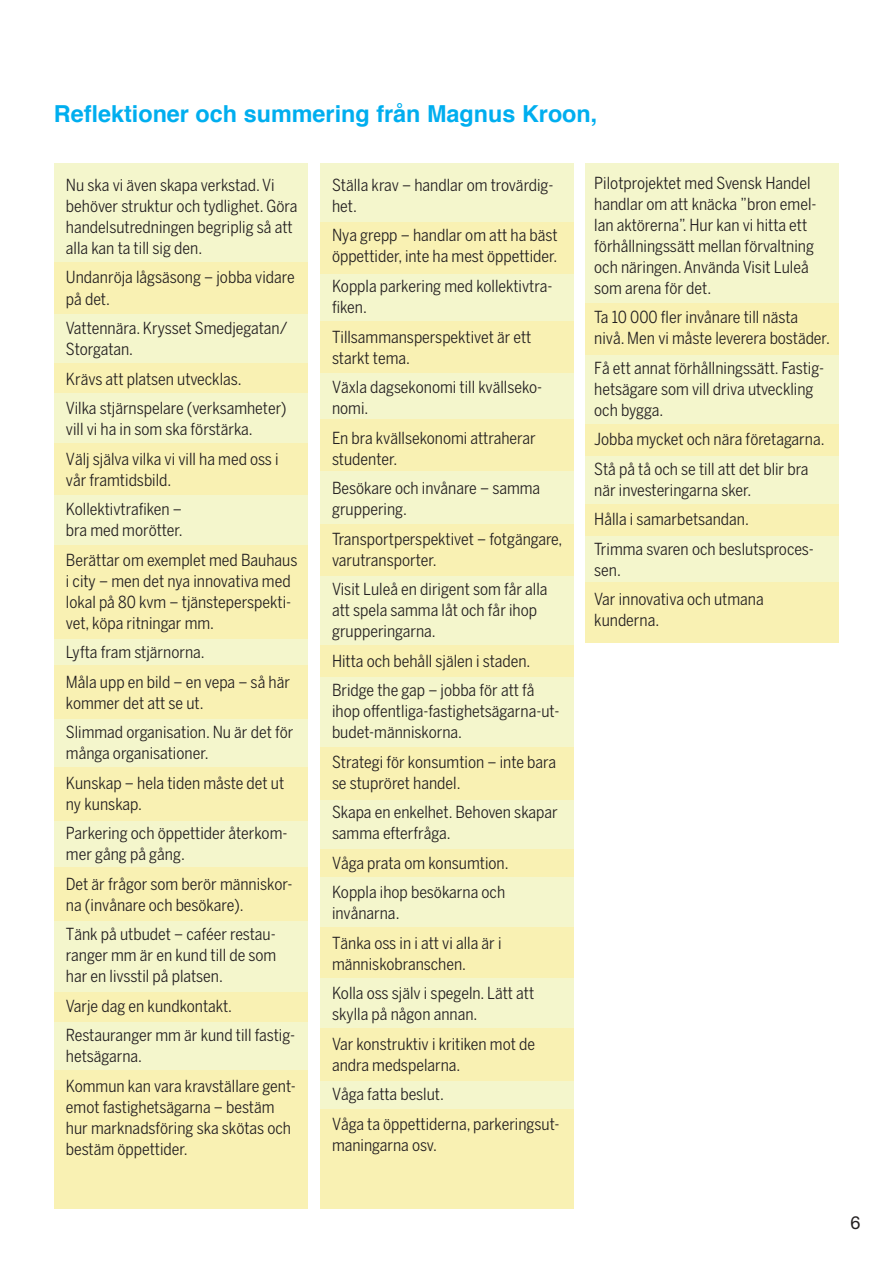
<style>
.page{position:relative;width:893px;height:1263px;background:#fff}
.page>*{position:absolute;margin:0;border:0;box-sizing:border-box;transform-origin:0 0}
.t1{font:700 23.4px "Helvetica";color:#00aeef}
.t2{font:18px "Helvetica Neue LT Std";color:#231f20}
.t3{font:16.5px/21px "Benton Sans Cond";color:#231f20}
</style>
<div class="page">
<div style="left:54px;top:163px;width:254px;height:1046px;background:#f4f6cc"></div>
<div style="left:54px;top:263px;width:254px;height:51px;background:#f9f1b3"></div>
<div style="left:54px;top:364px;width:254px;height:29px;background:#f9f1b3"></div>
<div style="left:54px;top:443px;width:254px;height:52px;background:#f9f1b3"></div>
<div style="left:54px;top:545px;width:254px;height:94px;background:#f9f1b3"></div>
<div style="left:54px;top:665px;width:254px;height:54px;background:#f9f1b3"></div>
<div style="left:54px;top:767px;width:254px;height:54px;background:#f9f1b3"></div>
<div style="left:54px;top:867px;width:254px;height:54px;background:#f9f1b3"></div>
<div style="left:54px;top:992px;width:254px;height:30px;background:#f9f1b3"></div>
<div style="left:54px;top:1070px;width:254px;height:139px;background:#f9f1b3"></div>
<div style="left:320px;top:163px;width:253px;height:1046px;background:#f4f6cc"></div>
<div style="left:585px;top:164px;width:254px;height:479px;background:#f4f6cc"></div>
<div style="left:320px;top:222px;width:253px;height:51px;background:#f9f1b3"></div>
<div style="left:585px;top:303px;width:254px;height:51px;background:#f9f1b3"></div>
<div style="left:585px;top:424px;width:254px;height:32px;background:#f9f1b3"></div>
<div style="left:585px;top:504px;width:254px;height:32px;background:#f9f1b3"></div>
<div style="left:585px;top:583px;width:254px;height:60px;background:#f9f1b3"></div>
<div style="left:320px;top:321px;width:253px;height:51px;background:#f9f1b3"></div>
<div style="left:320px;top:420px;width:253px;height:51px;background:#f9f1b3"></div>
<div style="left:320px;top:524px;width:253px;height:51px;background:#f9f1b3"></div>
<div style="left:320px;top:645px;width:253px;height:32px;background:#f9f1b3"></div>
<div style="left:320px;top:747px;width:253px;height:52px;background:#f9f1b3"></div>
<div style="left:320px;top:849px;width:253px;height:28px;background:#f9f1b3"></div>
<div style="left:320px;top:1028px;width:253px;height:52px;background:#f9f1b3"></div>
<div style="left:320px;top:1109px;width:253px;height:100px;background:#f9f1b3"></div>
<div style="left:320px;top:927px;width:253px;height:51px;background:#f9f1b3"></div>
<h1 class="t1" style="left:54px;top:95px;width:545px">Reflektioner och summering från Magnus Kroon,</h1>
<p class="t3" style="left:66px;top:174px;width:233px">Nu ska vi även skapa verkstad. Vi behöver struktur och tydlighet. Göra handelsutredningen begriplig så att alla kan ta till sig den.</p>
<p class="t3" style="left:66px;top:267px;width:230px">Undanröja lågsäsong – jobba vidare på det.</p>
<p class="t3" style="left:66px;top:317px;width:223px">Vattennära. Krysset Smedjegatan/<br>Storgatan.</p>
<p class="t3" style="left:66px;top:364px;width:222px;line-height:29.5px">Krävs att platsen utvecklas.<br>Vilka stjärnspelare (verksamheter)</p>
<p class="t3" style="left:66px;top:414px;width:214px;line-height:29.5px">vill vi ha in som ska förstärka.<br>Välj själva vilka vi vill ha med oss i</p>
<p class="t3" style="left:66px;top:465px;width:118px;line-height:29.5px">vår framtidsbild.<br>Kollektivtrafiken –</p>
<p class="t3" style="left:66px;top:515px;width:233px;line-height:29.5px">bra med morötter.<br>Berättar om exemplet med Bauhaus</p>
<p class="t3" style="left:66px;top:570px;width:227px;text-align:justify">i city – men det nya innovativa med lokal på 80 kvm – tjänsteperspekti&shy;vet, köpa ritningar mm.</p>
<p class="t3" style="left:66px;top:637px;width:226px;line-height:29.5px">Lyfta fram stjärnorna.<br>Måla upp en bild – en vepa – så här</p>
<p class="t3" style="left:66px;top:688px;width:229px;line-height:29.5px">kommer det att se ut.<br>Slimmad organisation. Nu är det för</p>
<p class="t3" style="left:66px;top:738px;width:220px;line-height:29.5px">många organisationer.<br>Kunskap – hela tiden måste det ut</p>
<p class="t3" style="left:66px;top:789px;width:223px;line-height:29.5px">ny kunskap.<br>Parkering och öppettider återkom-</p>
<p class="t3" style="left:66px;top:839px;width:228px;line-height:29.5px">mer gång på gång.<br>Det är frågor som berör människor-</p>
<p class="t3" style="left:66px;top:890px;width:211px;line-height:29.5px">na (invånare och besökare).<br>Tänk på utbudet – caféer restau-</p>
<p class="t3" style="left:66px;top:944px;width:212px">ranger mm är en kund till de som har en livsstil på platsen.</p>
<p class="t3" style="left:66px;top:991px;width:231px;line-height:29.5px">Varje dag en kundkontakt.<br>Restauranger mm är kund till fastig-</p>
<p class="t3" style="left:66px;top:1041px;width:232px;line-height:29.5px">hetsägarna.<br>Kommun kan vara kravställare gent-</p>
<p class="t3" style="left:66px;top:1096px;width:227px">emot fastighetsägarna – bestäm hur marknadsföring ska skötas och bestäm öppettider.</p>
<p class="t3" style="left:332px;top:174px;width:223px">Ställa krav – handlar om trovärdig&shy;het.</p>
<p class="t3" style="left:332px;top:225px;width:227px">Nya grepp – handlar om att ha bäst öppettider, inte ha mest öppettider.</p>
<p class="t3" style="left:332px;top:275px;width:222px">Koppla parkering med kollektivtra&shy;fiken.</p>
<p class="t3" style="left:332px;top:326px;width:201px">Tillsammansperspektivet är ett starkt tema.</p>
<p class="t3" style="left:332px;top:376px;width:212px">Växla dagsekonomi till kvällseko&shy;nomi.</p>
<p class="t3" style="left:332px;top:427px;width:205px">En bra kvällsekonomi attraherar studenter.</p>
<p class="t3" style="left:332px;top:477px;width:210px">Besökare och invånare – samma gruppering.</p>
<p class="t3" style="left:332px;top:528px;width:232px">Transportperspektivet – fotgängare, varutransporter.</p>
<p class="t3" style="left:332px;top:578px;width:217px">Visit Luleå en dirigent som får alla att spela samma låt och får ihop grupperingarna.</p>
<p class="t3" style="left:332px;top:646px;width:204px;line-height:29.5px">Hitta och behåll själen i staden.<br>Bridge the gap – jobba för att få</p>
<p class="t3" style="left:332px;top:700px;width:229px">ihop offentliga-fastighetsägarna-ut&shy;budet-människorna.</p>
<p class="t3" style="left:332px;top:751px;width:226px">Strategi för konsumtion – inte bara se stupröret handel.</p>
<p class="t3" style="left:332px;top:801px;width:227px">Skapa en enkelhet. Behoven skapar samma efterfråga.</p>
<p class="t3" style="left:332px;top:848px;width:178px;line-height:29.5px">Våga prata om konsumtion.<br>Koppla ihop besökarna och</p>
<p class="t3" style="left:332px;top:898px;width:171px;line-height:29.5px">invånarna.<br>Tänka oss in i att vi alla är i</p>
<p class="t3" style="left:332px;top:949px;width:204px;line-height:29.5px">människobranschen.<br>Kolla oss själv i spegeln. Lätt att</p>
<p class="t3" style="left:332px;top:999px;width:205px;line-height:29.5px">skylla på någon annan.<br>Var konstruktiv i kritiken mot de</p>
<p class="t3" style="left:332px;top:1050px;width:229px;line-height:29.5px">andra medspelarna.<br>Våga fatta beslut.<br>Våga ta öppettiderna, parkeringsut-</p>
<p class="t3" style="left:332px;top:1134px;width:107px">maningarna osv.</p>
<p class="t3" style="left:594px;top:172px;width:224px">Pilotprojektet med Svensk Handel handlar om att knäcka ”bron emel&shy;lan aktörerna”. Hur kan vi hitta ett förhållningssätt mellan förvaltning och näringen. Använda Visit Luleå som arena för det.</p>
<p class="t3" style="left:594px;top:307px;width:237px">Ta 10 000 fler invånare till nästa nivå. Men vi måste leverera bostäder.</p>
<p class="t3" style="left:594px;top:357px;width:231px">Få ett annat förhållningssätt. Fastig&shy;hetsägare som vill driva utveckling och bygga.</p>
<p class="t3" style="left:594px;top:424px;width:232px;line-height:29.5px">Jobba mycket och nära företagarna.<br>Stå på tå och se till att det blir bra</p>
<p class="t3" style="left:594px;top:475px;width:221px;line-height:29.5px">när investeringarna sker.<br>Hålla i samarbetsandan.<br>Trimma svaren och beslutsproces-</p>
<p class="t3" style="left:594px;top:555px;width:171px;line-height:29.5px">sen.<br>Var innovativa och utmana</p>
<p class="t3" style="left:594px;top:610px;width:67px">kunderna.</p>
<p class="t2" style="left:850px;top:1212px;width:12px">6</p>
</div>
